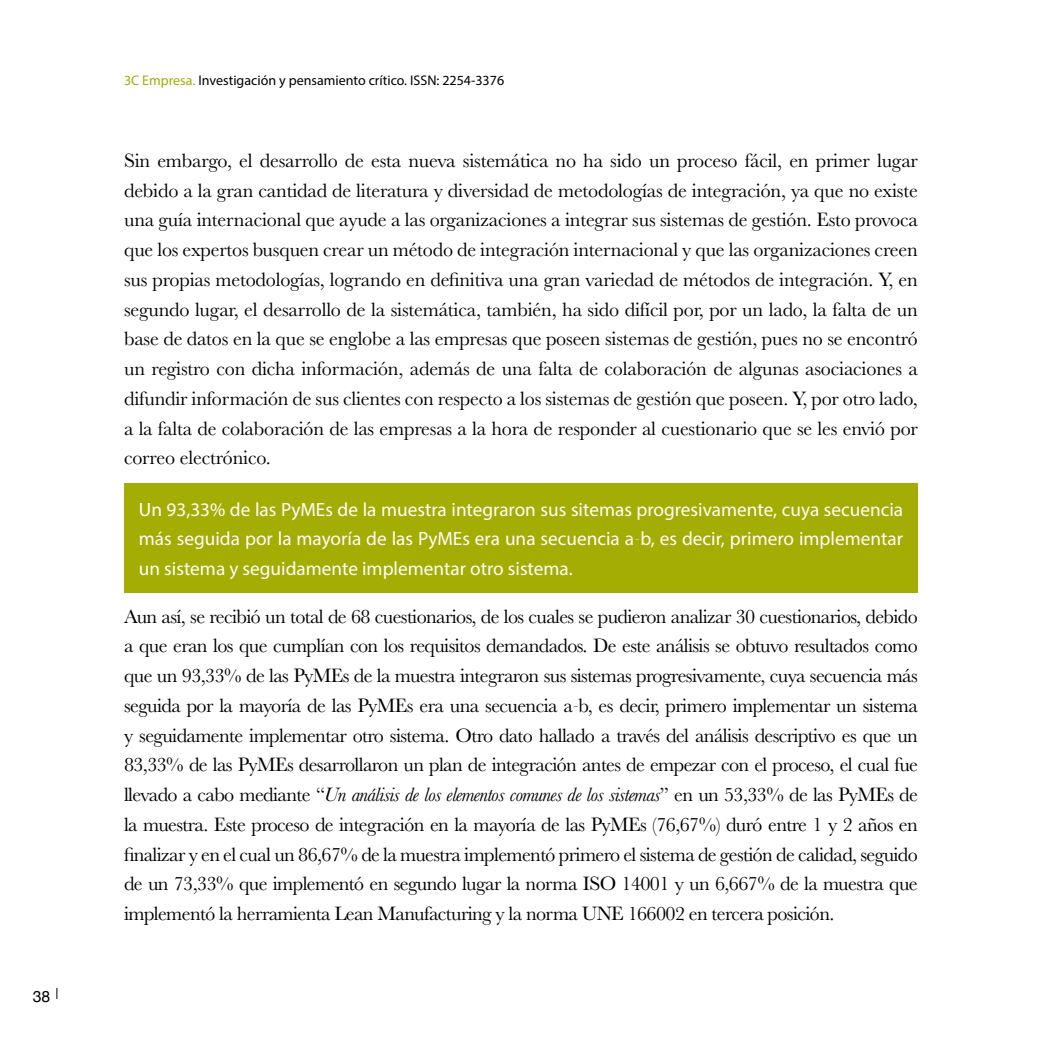
<style>
.page{position:relative;width:1042px;height:1042px;background:#fff}
.page>*{position:absolute;margin:0;border:0;box-sizing:border-box;transform-origin:0 0}
.t1{font:20.12px/29.8px "Baskerville";letter-spacing:-.025em;color:#000;text-align:justify}
.t2{font:19.25px/29.8px "Myriad Pro";color:#fff;text-align:justify}
.t3{font:15.75px "Helvetica Neue";color:#000}
.t4{font:14px "Myriad Pro";color:#000}
.s1{color:#a3ad03}
.s2{font-family:"Helvetica Neue";font-weight:200}
.s3{font-style:italic}
</style>
<div class="page">
<div style="left:124px;top:483px;width:794px;height:110px;background:#a3ad03"></div>
<p class="t3" style="left:33px;top:984px;width:19px">38</p>
<p class="t4" style="left:124px;top:72px;width:382px"><span class="s1">3C Empresa.</span> Investigación y pensamiento crítico. ISSN: 2254-3376</p>
<p class="t1" style="left:124px;top:146px;width:795px">Sin embargo, el desarrollo de esta nueva sistemática no ha sido un proceso fácil, en primer lugar debido a la gran cantidad de literatura y diversidad de metodologías de integración, ya que no existe una guía internacional que ayude a las organizaciones a integrar sus sistemas de gestión. Esto provoca que los expertos busquen crear un método de integración internacional y que las organizaciones creen sus propias metodologías, logrando en definitiva una gran variedad de métodos de integración. Y, en segundo lugar, el desarrollo de la sistemática, también, ha sido difícil por, por un lado, la falta de un base de datos en la que se englobe a las empresas que poseen sistemas de gestión, pues no se encontró un registro con dicha información, además de una falta de colaboración de algunas asociaciones a difundir información de sus clientes con respecto a los sistemas de gestión que poseen. Y, por otro lado, a la falta de colaboración de las empresas a la hora de responder al cuestionario que se les envió por correo electrónico.</p>
<p class="t2" style="left:139px;top:494px;width:766px">Un 93,33% de las PyMEs de la muestra integraron sus sitemas progresivamente, cuya secuencia más seguida por la mayoría de las PyMEs era una secuencia a<span class="s2">-</span>b, es decir, primero implementar un sistema y seguidamente implementar otro sistema.</p>
<p class="t1" style="left:124px;top:601px;width:795px">Aun así, se recibió un total de 68 cuestionarios, de los cuales se pudieron analizar 30 cuestionarios, debido a que eran los que cumplían con los requisitos demandados. De este análisis se obtuvo resultados como que un 93,33% de las PyMEs de la muestra integraron sus sistemas progresivamente, cuya secuencia más seguida por la mayoría de las PyMEs era una secuencia a<span class="s2">-</span>b, es decir, primero implementar un sistema y seguidamente implementar otro sistema. Otro dato hallado a través del análisis descriptivo es que un 83,33% de las PyMEs desarrollaron un plan de integración antes de empezar con el proceso, el cual fue llevado a cabo mediante “<span class="s3">Un análisis de los elementos comunes de los sistemas</span>” en un 53,33% de las PyMEs de la muestra. Este proceso de integración en la mayoría de las PyMEs (76,67%) duró entre 1 y 2 años en finalizar y en el cual un 86,67% de la muestra implementó primero el sistema de gestión de calidad, seguido de un 73,33% que implementó en segundo lugar la norma ISO 14001 y un 6,667% de la muestra que implementó la herramienta Lean Manufacturing y la norma UNE 166002 en tercera posición.</p>
</div>
